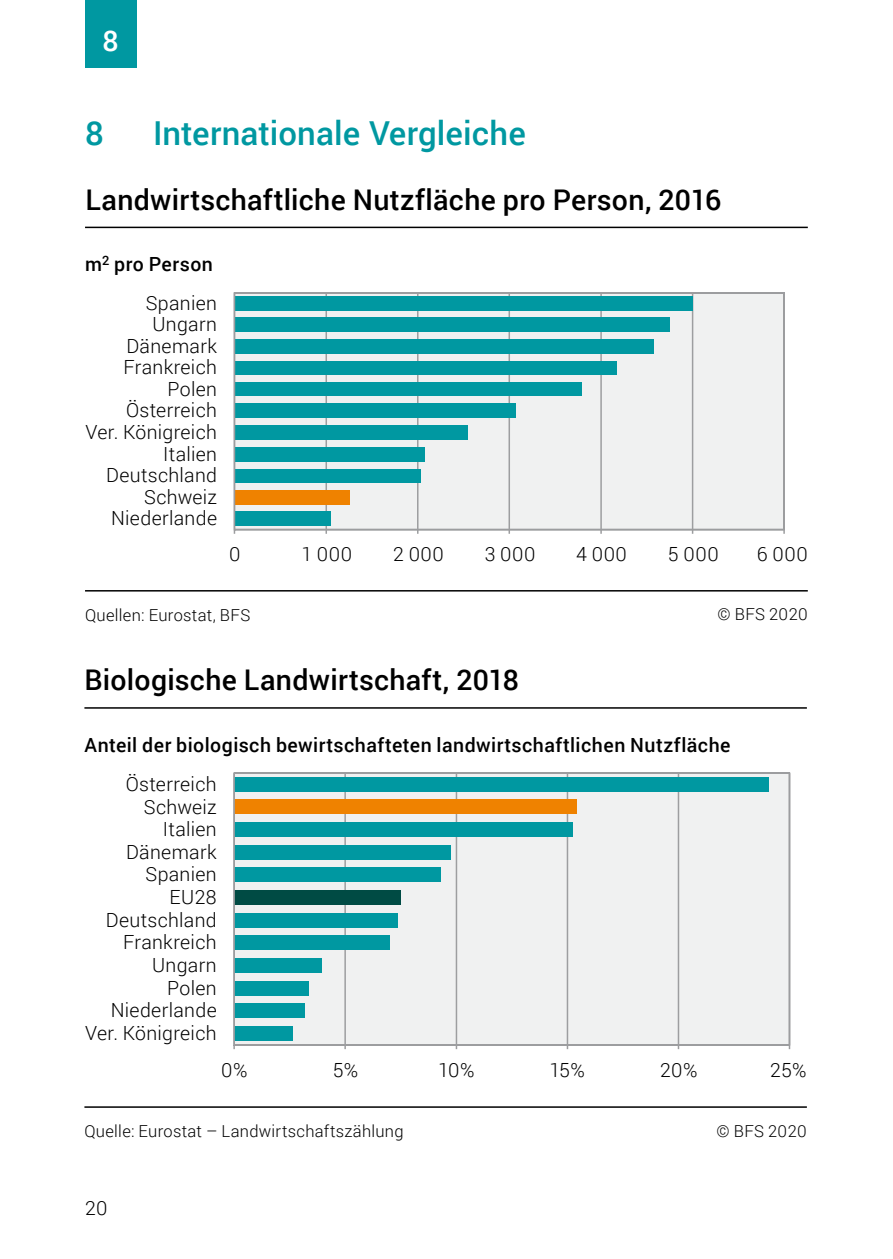
<style>
.page{position:relative;width:893px;height:1259px;background:#fff}
.page>*{position:absolute;margin:0;border:0;box-sizing:border-box;transform-origin:0 0}
.Untertitel_1_farbig{font:500 33px "Roboto";color:#0098a1}
.t1{font:500 28.5px "Roboto";letter-spacing:.01em;color:#000}
.t2{font:500 28.5px "Roboto";color:#fff}
.t3{font:300 19.5px "Roboto";letter-spacing:.02em;color:#000}
.t4{font:500 19.5px "Roboto";letter-spacing:.025em;color:#000}
.t5{font:300 16.5px "Roboto";letter-spacing:.02em;color:#000}
</style>
<div class="page">
<div style="left:85px;top:0;width:51px;height:68px;background:#0098a1"></div>
<hr style="left:85px;top:227px;width:723px;height:1px;background:#000">
<hr style="left:85px;top:590px;width:723px;height:1px;background:#000">
<svg style="left:233px;top:292px;width:552px;height:242px"></svg>
<hr style="left:325px;top:293px;width:2px;height:236px;background:#9d9ea0">
<hr style="left:417px;top:293px;width:1px;height:236px;background:#9d9ea0">
<hr style="left:508px;top:293px;width:2px;height:236px;background:#9d9ea0">
<hr style="left:600px;top:293px;width:2px;height:236px;background:#9d9ea0">
<hr style="left:692px;top:293px;width:1px;height:236px;background:#9d9ea0">
<div style="left:234px;top:296px;width:459px;height:14px;background:#0098a1"></div>
<div style="left:234px;top:318px;width:436px;height:14px;background:#0098a1"></div>
<div style="left:234px;top:339px;width:420px;height:14px;background:#0098a1"></div>
<div style="left:234px;top:361px;width:383px;height:14px;background:#0098a1"></div>
<div style="left:234px;top:382px;width:348px;height:14px;background:#0098a1"></div>
<div style="left:234px;top:404px;width:282px;height:14px;background:#0098a1"></div>
<div style="left:234px;top:425px;width:234px;height:14px;background:#0098a1"></div>
<div style="left:234px;top:447px;width:191px;height:14px;background:#0098a1"></div>
<div style="left:234px;top:469px;width:187px;height:13px;background:#0098a1"></div>
<div style="left:234px;top:490px;width:116px;height:14px;background:#ef8200"></div>
<div style="left:234px;top:511px;width:97px;height:15px;background:#0098a1"></div>
<hr style="left:234px;top:293px;width:1px;height:236px;background:#9c9d9f">
<hr style="left:84px;top:707px;width:723px;height:1px;background:#000">
<div style="left:233px;top:772px;width:558px;height:278px;background:#f0f1f1"></div>
<hr style="left:344px;top:773px;width:2px;height:272px;background:#9d9ea0">
<hr style="left:456px;top:773px;width:1px;height:272px;background:#9d9ea0">
<hr style="left:567px;top:773px;width:1px;height:272px;background:#9d9ea0">
<hr style="left:678px;top:773px;width:1px;height:272px;background:#9d9ea0">
<div style="left:234px;top:777px;width:535px;height:14px;background:#0098a1"></div>
<div style="left:234px;top:799px;width:342px;height:15px;background:#ef8200"></div>
<div style="left:234px;top:822px;width:339px;height:15px;background:#0098a1"></div>
<div style="left:234px;top:845px;width:217px;height:14px;background:#0098a1"></div>
<div style="left:234px;top:867px;width:206px;height:15px;background:#0098a1"></div>
<div style="left:234px;top:890px;width:167px;height:15px;background:#004b44"></div>
<div style="left:234px;top:913px;width:163px;height:14px;background:#0098a1"></div>
<div style="left:234px;top:935px;width:156px;height:15px;background:#0098a1"></div>
<div style="left:234px;top:958px;width:87px;height:15px;background:#0098a1"></div>
<div style="left:234px;top:980px;width:74px;height:15px;background:#0098a1"></div>
<div style="left:234px;top:1003px;width:71px;height:15px;background:#0098a1"></div>
<div style="left:234px;top:1026px;width:59px;height:14px;background:#0098a1"></div>
<hr style="left:84px;top:1106px;width:723px;height:1px;background:#000">
<hr style="left:233px;top:773px;width:2px;height:272px;background:#9c9d9f">
<h2 class="t2" style="left:102px;top:21px;width:18px">8</h2>
<h3 class="Untertitel_1_farbig" style="left:85px;top:110px;width:20px">8</h3>
<h3 class="Untertitel_1_farbig" style="left:153px;top:110px;width:374px">Internationale Vergleiche</h3>
<p class="t1" style="left:85px;top:179px;width:637px">Landwirtschaftliche Nutzfläche pro Person, 2016</p>
<p class="t4" style="left:85px;top:250px;width:129px">m<sup>2</sup> pro Person</p>
<p class="t3" style="left:146px;top:289px;width:73px">Spanien</p>
<p class="t3" style="left:152px;top:311px;width:66px">Ungarn</p>
<p class="t3" style="left:126px;top:332px;width:92px">Dänemark</p>
<p class="t3" style="left:124px;top:354px;width:95px">Frankreich</p>
<p class="t3" style="left:167px;top:375px;width:51px">Polen</p>
<p class="t3" style="left:126px;top:397px;width:92px">Österreich</p>
<p class="t3" style="left:86px;top:418px;width:133px">Ver. Königreich</p>
<p class="t3" style="left:163px;top:440px;width:55px">Italien</p>
<p class="t3" style="left:106px;top:462px;width:113px">Deutschland</p>
<p class="t3" style="left:144px;top:483px;width:75px">Schweiz</p>
<p class="t3" style="left:111px;top:504px;width:108px">Niederlande</p>
<p class="t3" style="left:229px;top:541px;width:13px">0</p>
<p class="t3" style="left:301px;top:541px;width:52px">1 000</p>
<p class="t3" style="left:393px;top:541px;width:52px">2 000</p>
<p class="t3" style="left:485px;top:541px;width:52px">3 000</p>
<p class="t3" style="left:576px;top:541px;width:52px">4 000</p>
<p class="t3" style="left:668px;top:541px;width:52px">5 000</p>
<p class="t3" style="left:757px;top:541px;width:52px">6 000</p>
<p class="t5" style="left:85px;top:604px;width:167px">Quellen: Eurostat, BFS</p>
<p class="t5" style="left:717px;top:603px;width:92px">© BFS 2020</p>
<p class="t1" style="left:84px;top:660px;width:436px">Biologische Landwirtschaft, 2018</p>
<p class="t4" style="left:84px;top:731px;width:648px">Anteil der biologisch bewirtschafteten landwirtschaftlichen Nutzfläche</p>
<p class="t3" style="left:126px;top:770px;width:92px">Österreich</p>
<p class="t3" style="left:144px;top:793px;width:75px">Schweiz</p>
<p class="t3" style="left:163px;top:815px;width:55px">Italien</p>
<p class="t3" style="left:126px;top:838px;width:92px">Dänemark</p>
<p class="t3" style="left:145px;top:861px;width:73px">Spanien</p>
<p class="t3" style="left:169px;top:883px;width:49px">EU28</p>
<p class="t3" style="left:106px;top:906px;width:113px">Deutschland</p>
<p class="t3" style="left:123px;top:928px;width:95px">Frankreich</p>
<p class="t3" style="left:152px;top:951px;width:66px">Ungarn</p>
<p class="t3" style="left:167px;top:974px;width:51px">Polen</p>
<p class="t3" style="left:111px;top:997px;width:108px">Niederlande</p>
<p class="t3" style="left:85px;top:1019px;width:133px">Ver. Königreich</p>
<p class="t3" style="left:221px;top:1056px;width:28px">0%</p>
<p class="t3" style="left:333px;top:1056px;width:27px">5%</p>
<p class="t3" style="left:438px;top:1056px;width:38px">10%</p>
<p class="t3" style="left:549px;top:1056px;width:37px">15%</p>
<p class="t3" style="left:660px;top:1056px;width:39px">20%</p>
<p class="t3" style="left:770px;top:1056px;width:38px">25%</p>
<p class="t5" style="left:84px;top:1120px;width:321px">Quelle: Eurostat – Landwirtschaftszählung</p>
<p class="t5" style="left:717px;top:1120px;width:92px">© BFS 2020</p>
<p class="t3" style="left:85px;top:1194px;width:24px">20</p>
</div>
